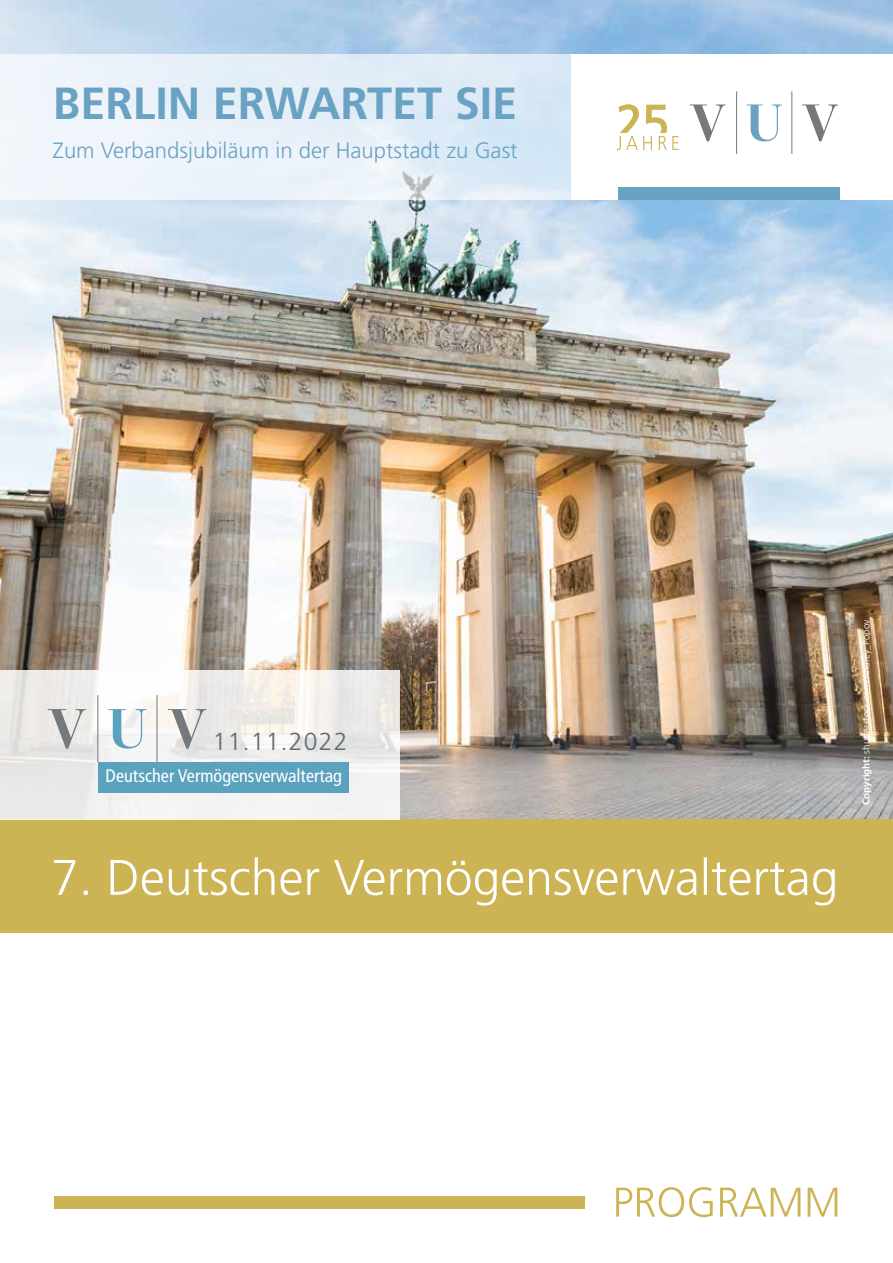
<style>
.page{position:relative;width:893px;height:1263px;background:#fff}
.page>*{position:absolute;margin:0;border:0;box-sizing:border-box;transform-origin:0 0}
.t1{font:700 45px "Frutiger LT Std";color:#69a2c2}
.t2{font:300 24.75px "Frutiger LT Std";letter-spacing:.05em;color:#5c6b76}
.t3{font:300 22.2px "Frutiger LT Std";color:#69a2c2}
.t4{font:condensed 18.15px "Frutiger LT Std";color:#fff}
.t5{font:300 9.75px "Frutiger LT Std";color:#fff}
.s1{font-weight:700}
</style>
<div class="page">
<svg style="left:616px;top:1187px;width:221px;height:30px"></svg>
<img style="left:0;top:0;width:893px;height:819px">
<div style="left:0;top:819px;width:893px;height:113px;background:#ccb454"></div>
<div style="left:54px;top:1196px;width:531px;height:12px;background:#ccb454"></div>
<svg style="left:0;top:670px;width:400px;height:149px;fill:#f0edeb"></svg>
<svg style="left:48px;top:709px;width:38px;height:40px;background:#cbcbca"></svg>
<svg style="left:109px;top:709px;width:37px;height:40px"></svg>
<svg style="left:168px;top:709px;width:38px;height:40px"></svg>
<hr style="left:98px;top:695px;width:1px;height:67px;background:#73797c">
<hr style="left:157px;top:695px;width:1px;height:67px;background:#73797c">
<div style="left:98px;top:762px;width:251px;height:30px;background:#5ba2be"></div>
<div style="left:0;top:54px;width:573px;height:146px;background:linear-gradient(to right,#f4f7fb,#d8e8f5)"></div>
<svg style="left:54px;top:857px;width:781px;height:48px"></svg>
<div style="left:571px;top:54px;width:322px;height:146px;background:#fff"></div>
<svg style="left:690px;top:104px;width:36px;height:37px"></svg>
<svg style="left:747px;top:104px;width:35px;height:37px"></svg>
<svg style="left:802px;top:104px;width:36px;height:37px"></svg>
<hr style="left:736px;top:91px;width:1px;height:63px;background:#73797c">
<hr style="left:792px;top:91px;width:1px;height:63px;background:#73797c">
<svg style="left:616px;top:104px;width:63px;height:46px"></svg>
<div style="left:618px;top:187px;width:221px;height:13px;background:#69a2c2"></div>
<h1 class="t1" style="left:53px;top:76px;width:466px">BERLIN ERWARTET SIE</h1>
<p class="t3" style="left:53px;top:137px;width:466px">Zum Verbandsjubiläum in der Hauptstadt zu Gast</p>
<p class="t2" style="left:213px;top:727px;width:136px">11.11.2022</p>
<p class="t4" style="left:106px;top:765px;width:238px">Deutscher Vermögensverwaltertag</p>
<p class="t5" style="left:861px;top:804px;width:187px;rotate:-90deg"><span class="s1">Copyright:</span> shutterstock.com/Andrey_Popov</p>
</div>
